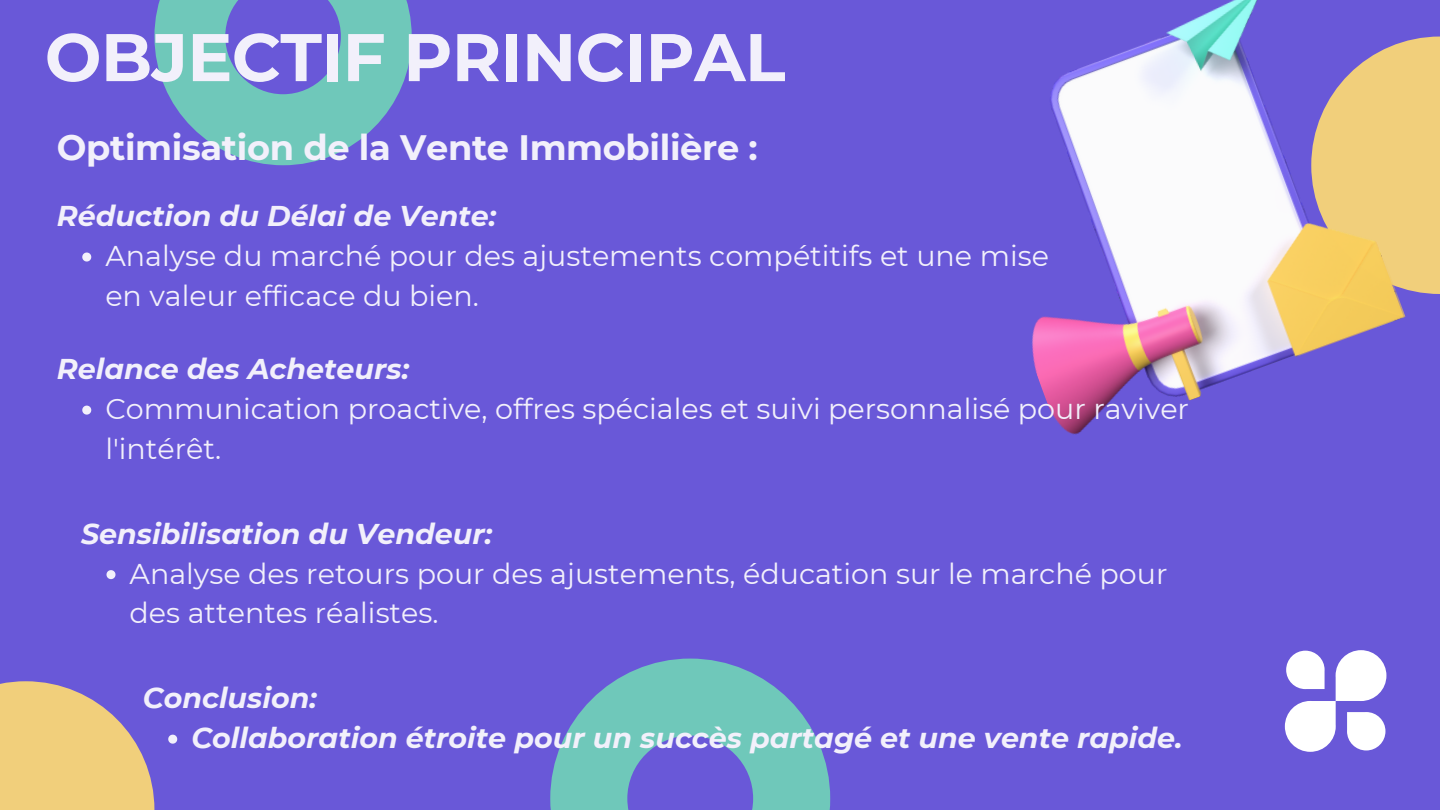
<style>
.page{position:relative;width:1440px;height:810px;background:#6958d8}
.page>*{position:absolute;margin:0;border:0;box-sizing:border-box;transform-origin:0 0}
.t1{font:700 67.2px "Montserrat";letter-spacing:-.01em;color:#f2f0fb}
.t2{font:700 35.2px "Montserrat";letter-spacing:-.01em;color:#f2f0fb}
.t3{font:28.6px/39.8px "Montserrat";color:#f2f0fb}
.t4{font:italic 700 28.6px "Montserrat";color:#f2f0fb}
</style>
<div class="page">
<svg style="left:0;top:681px;width:154px;height:129px;fill:#f1cf7b"></svg>
<svg style="left:154px;top:0;width:258px;height:165px;fill:#6fc8ba"></svg>
<svg style="left:550px;top:659px;width:280px;height:151px;fill:#6fc8ba"></svg>
<div style="left:1311px;top:37px;width:129px;height:257px;background:#f1cf7b"></div>
<svg style="left:82px;top:253px;width:9px;height:9px"></svg>
<img style="left:1032px;top:0;width:375px;height:435px">
<svg style="left:1285px;top:650px;width:101px;height:102px"></svg>
<svg style="left:82px;top:406px;width:9px;height:9px"></svg>
<svg style="left:168px;top:735px;width:9px;height:9px"></svg>
<svg style="left:106px;top:570px;width:10px;height:9px"></svg>
<p class="t1" style="left:45px;top:16px;width:742px">OBJECTIF PRINCIPAL</p>
<p class="t2" style="left:57px;top:126px;width:702px">Optimisation de la Vente Immobilière :</p>
<p class="t4" style="left:57px;top:199px;width:441px">Réduction du Délai de Vente:</p>
<p class="t3" style="left:105px;top:236px;width:945px">Analyse du marché pour des ajustements compétitifs et une mise en valeur efficace du bien.</p>
<p class="t4" style="left:57px;top:352px;width:354px">Relance des Acheteurs:</p>
<p class="t3" style="left:105px;top:389px;width:1085px">Communication proactive, offres spéciales et suivi personnalisé pour raviver l'intérêt.</p>
<p class="t4" style="left:81px;top:516px;width:413px">Sensibilisation du Vendeur:</p>
<p class="t3" style="left:130px;top:553px;width:1039px">Analyse des retours pour des ajustements, éducation sur le marché pour des attentes réalistes.</p>
<p class="t4" style="left:143px;top:681px;width:176px">Conclusion:</p>
<p class="t4" style="left:191px;top:720px;width:993px">Collaboration étroite pour un succès partagé et une vente rapide.</p>
</div>
